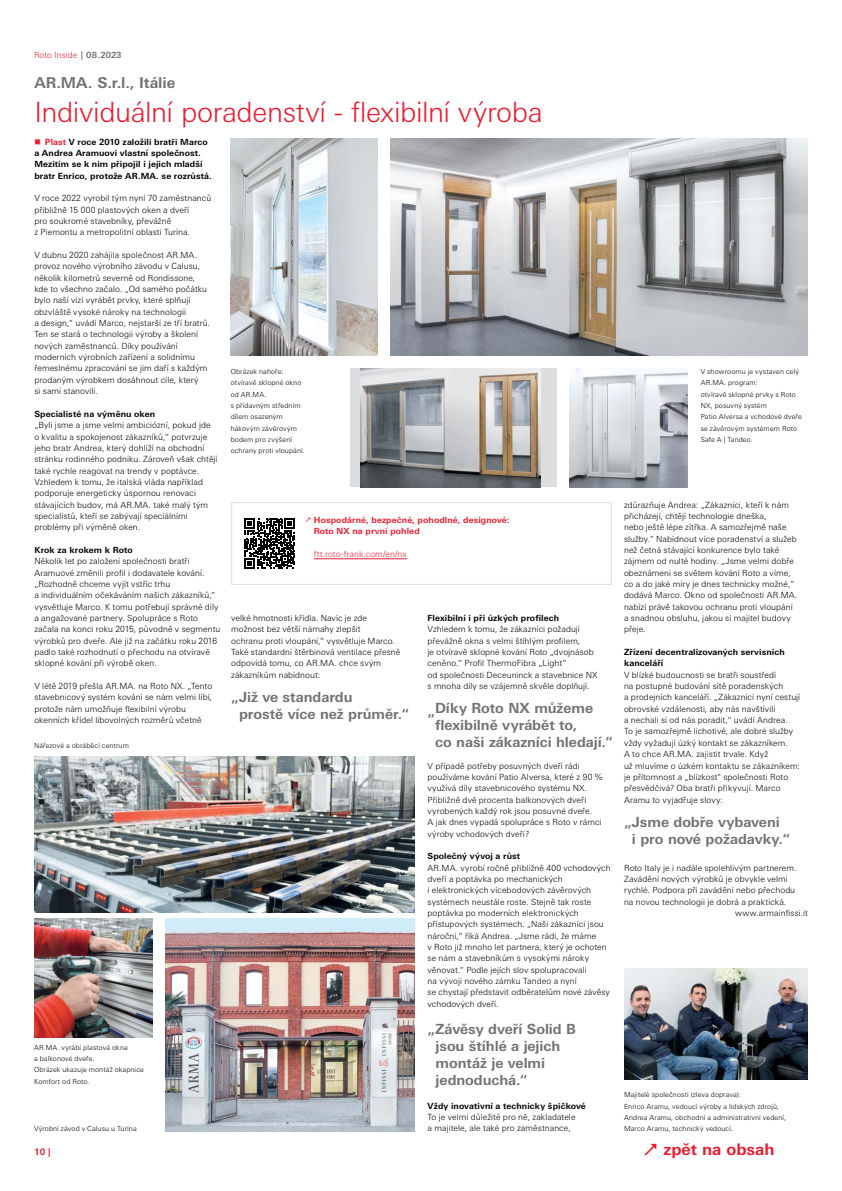
<style>
.page{position:relative;width:842px;height:1191px;background:#fff}
.page>*{position:absolute;margin:0;border:0;box-sizing:border-box;transform-origin:0 0}
.t1{font:300 28px "Univers Next W1 G";letter-spacing:-.015em;color:#ed1b2f}
.t2{font:700 16px "Univers Next W1 G";color:#ed1b2f}
.t3{font:700 15px "Univers Next W1 G";letter-spacing:-.005em;color:#717275}
.t4{font:700 14px/17px "Univers Next W1 G";letter-spacing:-.005em;color:#717275}
.t5{font:700 9px "Univers Next W1 G";color:#ed1b2f}
.t6{font:300 8.5px/11.3px "Univers Next W1 G";letter-spacing:.01em;color:#000}
.t7{font:700 8.5px/11.3px "Univers Next W1 G";letter-spacing:.01em;color:#000}
.t8{font:700 8.5px/11.3px "Univers Next W1 G";letter-spacing:.01em;color:#ed1b2f}
.t9{font:300 8.5px "Univers Next W1 G";color:#ed1b2f}
.t10{font:300 7px/11.3px "Univers Next W1 G";letter-spacing:.015em;color:#000}
.s1{font-weight:700;color:#717275}
.s2{color:#ed1b2f}
</style>
<div class="page">
<div style="left:350px;top:369px;width:207px;height:118px;background:#dcddde"></div>
<img style="left:361px;top:369px;width:179px;height:118px">
<img style="left:569px;top:369px;width:119px;height:118px">
<img style="left:34px;top:756px;width:380px;height:156px">
<img style="left:165px;top:919px;width:250px;height:212px">
<img style="left:34px;top:919px;width:118px;height:118px">
<div style="left:231px;top:502px;width:381px;height:83px;background:#fff;border:1px solid #dcddde"></div>
<hr style="left:314px;top:558px;width:93px;height:1px;background:#ed1b2f">
<svg style="left:244px;top:518px;width:51px;height:50px"></svg>
<img style="left:231px;top:139px;width:146px;height:217px">
<img style="left:624px;top:968px;width:184px;height:111px">
<img style="left:390px;top:139px;width:418px;height:217px">
<p class="t9" style="left:34px;top:50px;width:89px">Roto Inside <span class="s1">| 08.2023</span></p>
<h3 class="t3" style="left:34px;top:74px;width:143px">AR.MA. S.r.l., Itálie</h3>
<h1 class="t1" style="left:34px;top:96px;width:510px">Individuální poradenství - flexibilní výroba</h1>
<p class="t7" style="left:34px;top:136px;width:179px;text-indent:11px"><span class="s2">Plast</span> V roce 2010 založili bratři Marco a Andrea Aramuovi vlastní společnost.<br>Mezitím se k nim připojil i jejich mladší bratr Enrico, protože AR.MA. se rozrůstá.</p>
<p class="t6" style="left:34px;top:193px;width:178px">V roce 2022 vyrobil tým nyní 70 zaměstnanců přibližně 15 000 plastových oken a dveří<br>pro soukromé stavebníky, převážně<br>z Piemontu a metropolitní oblasti Turína.</p>
<p class="t6" style="left:34px;top:249px;width:177px">V dubnu 2020 zahájila společnost AR.MA. provoz nového výrobního závodu v Calusu, několik kilometrů severně od Rondissone, kde to všechno začalo. „Od samého počátku bylo naší vizí vyrábět prvky, které splňují obzvláště vysoké nároky na technologii<br>a design,“ uvádí Marco, nejstarší ze tří bratrů.<br>Ten se stará o technologii výroby a školení nových zaměstnanců. Díky používání moderních výrobních zařízení a solidnímu řemeslnému zpracování se jim daří s každým prodaným výrobkem dosáhnout cíle, který<br>si sami stanovili.</p>
<p class="t7" style="left:34px;top:408px;width:122px">Specialisté na výměnu oken</p>
<p class="t6" style="left:34px;top:419px;width:185px">„Byli jsme a jsme velmi ambiciózní, pokud jde o kvalitu a spokojenost zákazníků,“ potvrzuje jeho bratr Andrea, který dohlíží na obchodní stránku rodinného podniku. Zároveň však chtějí také rychle reagovat na trendy v poptávce.<br>Vzhledem k tomu, že italská vláda například podporuje energeticky úspornou renovaci stávajících budov, má AR.MA. také malý tým specialistů, kteří se zabývají speciálními problémy při výměně oken.</p>
<p class="t7" style="left:34px;top:544px;width:100px">Krok za krokem k Roto</p>
<p class="t6" style="left:34px;top:555px;width:188px">Několik let po založení společnosti bratři Aramuové změnili profil i dodavatele kování. „Rozhodně chceme vyjít vstříc trhu<br>a individuálním očekáváním našich zákazníků,“ vysvětluje Marco. K tomu potřebují správné díly a angažované partnery. Spolupráce s Roto začala na konci roku 2015, původně v segmentu výrobků pro dveře. Ale již na začátku roku 2016 padlo také rozhodnutí o přechodu na otvíravě sklopné kování při výrobě oken.</p>
<p class="t6" style="left:34px;top:680px;width:179px">V létě 2019 přešla AR.MA. na Roto NX. „Tento stavebnicový systém kování se nám velmi líbí, protože nám umožňuje flexibilní výrobu okenních křídel libovolných rozměrů včetně</p>
<p class="t10" style="left:34px;top:740px;width:96px">Nářezové a obráběcí centrum</p>
<p class="t10" style="left:34px;top:1041px;width:111px">AR.MA. vyrábí plastová okna<br>a balkonové dveře.<br>Obrázek ukazuje montáž okapnice<br>Komfort od Roto.</p>
<p class="t10" style="left:34px;top:1123px;width:104px">Výrobní závod v Calusu u Turína</p>
<p class="t5" style="left:34px;top:1146px;width:18px">10 |</p>
<p class="t10" style="left:231px;top:366px;width:76px">Obrázek nahoře: otvíravě sklopné okno od AR.MA.<br>s přídavným středním dílem osazeným hákovým závěrovým bodem pro zvýšení ochrany proti vloupání.</p>
<p class="t8" style="left:314px;top:514px;width:197px">Hospodárné, bezpečné, pohodlné, designové:<br>Roto NX na první pohled</p>
<p class="t9" style="left:314px;top:549px;width:94px">ftt.roto-frank.com/en/nx</p>
<p class="t6" style="left:231px;top:612px;width:171px">velké hmotnosti křídla. Navíc je zde možnost bez větší námahy zlepšit<br>ochranu proti vloupání,“ vysvětluje Marco.<br>Také standardní štěrbinová ventilace přesně odpovídá tomu, co AR.MA. chce svým zákazníkům nabídnout:</p>
<h3 class="t4" style="left:239px;top:689px;width:172px;text-indent:-8px">„Již ve standardu<br>prostě více než průměr.“</h3>
<p class="t7" style="left:428px;top:612px;width:133px">Flexibilní i při úzkých profilech</p>
<p class="t6" style="left:428px;top:623px;width:172px">Vzhledem k tomu, že zákazníci požadují převážně okna s velmi štíhlým profilem,<br>je otvíravě sklopné kování Roto „dvojnásob ceněno.“ Profil ThermoFibra „Light“<br>od společnosti Deceuninck a stavebnice NX s mnoha díly se vzájemně skvěle doplňují.</p>
<h3 class="t4" style="left:435px;top:699px;width:179px;text-indent:-8px">„Díky Roto NX můžeme flexibilně vyrábět to,<br>co naši zákazníci hledají.“</h3>
<p class="t6" style="left:428px;top:760px;width:177px">V případě potřeby posuvných dveří rádi používáme kování Patio Alversa, které z 90 % využívá díly stavebnicového systému NX.<br>Přibližně dvě procenta balkonových dveří vyrobených každý rok jsou posuvné dveře.<br>A jak dnes vypadá spolupráce s Roto v rámci výroby vchodových dveří?</p>
<p class="t7" style="left:428px;top:850px;width:94px">Společný vývoj a růst</p>
<p class="t6" style="left:428px;top:862px;width:185px">AR.MA. vyrobí ročně přibližně 400 vchodových dveří a poptávka po mechanických<br>i elektronických vícebodových závěrových systémech neustále roste. Stejně tak roste poptávka po moderních elektronických přístupových systémech. „Naši zákazníci jsou nároční,“ říká Andrea. „Jsme rádi, že máme<br>v Roto již mnoho let partnera, který je ochoten se nám a stavebníkům s vysokými nároky věnovat.“ Podle jejích slov spolupracovali<br>na vývoji nového zámku Tandeo a nyní<br>se chystají představit odběratelům nové závěsy vchodových dveří.</p>
<h3 class="t4" style="left:436px;top:1020px;width:142px;text-indent:-8px">„Závěsy dveří Solid B jsou štíhlé a jejich montáž je velmi jednoduchá.“</h3>
<p class="t7" style="left:428px;top:1100px;width:160px">Vždy inovativní a technicky špičkové</p>
<p class="t6" style="left:428px;top:1111px;width:150px">To je velmi důležité pro ně, zakladatele a majitele, ale také pro zaměstnance,</p>
<p class="t10" style="left:701px;top:366px;width:103px">V showroomu je vystaven celý<br>AR.MA. program:<br>otvíravě sklopné prvky s Roto<br>NX, posuvný systém<br>Patio Alversa a vchodové dveře se závěrovým systémem Roto<br>Safe A | Tandeo.</p>
<p class="t6" style="left:624px;top:499px;width:175px">zdůrazňuje Andrea: „Zákazníci, kteří k nám přicházejí, chtějí technologie dneška,<br>nebo ještě lépe zítřka. A samozřejmě naše služby.“ Nabídnout více poradenství a služeb než četná stávající konkurence bylo také zájmem od nulté hodiny. „Jsme velmi dobře obeznámeni se světem kování Roto a víme, co a do jaké míry je dnes technicky možné,“ dodává Marco. Okno od společnosti AR.MA. nabízí právě takovou ochranu proti vloupání a snadnou obsluhu, jakou si majitel budovy přeje.</p>
<p class="t7" style="left:624px;top:646px;width:162px">Zřízení decentralizovaných servisních kanceláří</p>
<p class="t6" style="left:624px;top:669px;width:178px">V blízké budoucnosti se bratři soustředí<br>na postupné budování sítě poradenských<br>a prodejních kanceláří. „Zákazníci nyní cestují obrovské vzdálenosti, aby nás navštívili<br>a nechali si od nás poradit,“ uvádí Andrea.<br>To je samozřejmě lichotivé, ale dobré služby vždy vyžadují úzký kontakt se zákazníkem.<br>A to chce AR.MA. zajistit trvale. Když<br>už mluvíme o úzkém kontaktu se zákazníkem: je přítomnost a „blízkost" společnosti Roto přesvědčivá? Oba bratři přikyvují. Marco Aramu to vyjadřuje slovy:</p>
<h3 class="t4" style="left:632px;top:813px;width:160px;text-indent:-8px">„Jsme dobře vybaveni<br>i pro nové požadavky.“</h3>
<p class="t6" style="left:624px;top:862px;width:174px">Roto Italy je i nadále spolehlivým partnerem.</p>
<p class="t6" style="left:624px;top:873px;width:165px">Zavádění nových výrobků je obvykle velmi</p>
<p class="t6" style="left:624px;top:884px;width:173px">rychlé. Podpora při zavádění nebo přechodu</p>
<p class="t6" style="left:624px;top:896px;width:164px">na novou technologii je dobrá a praktická.</p>
<p class="t6" style="left:735px;top:907px;width:74px">www.armainfissi.it</p>
<p class="t10" style="left:624px;top:1089px;width:164px">Majitelé společnosti (zleva doprava):<br>Enrico Aramu, vedoucí výroby a lidských zdrojů, Andrea Aramu, obchodní a administrativní vedení, Marco Aramu, technický vedoucí.</p>
<h2 class="t2" style="left:663px;top:1139px;width:113px">zpět na obsah</h2>
</div>
